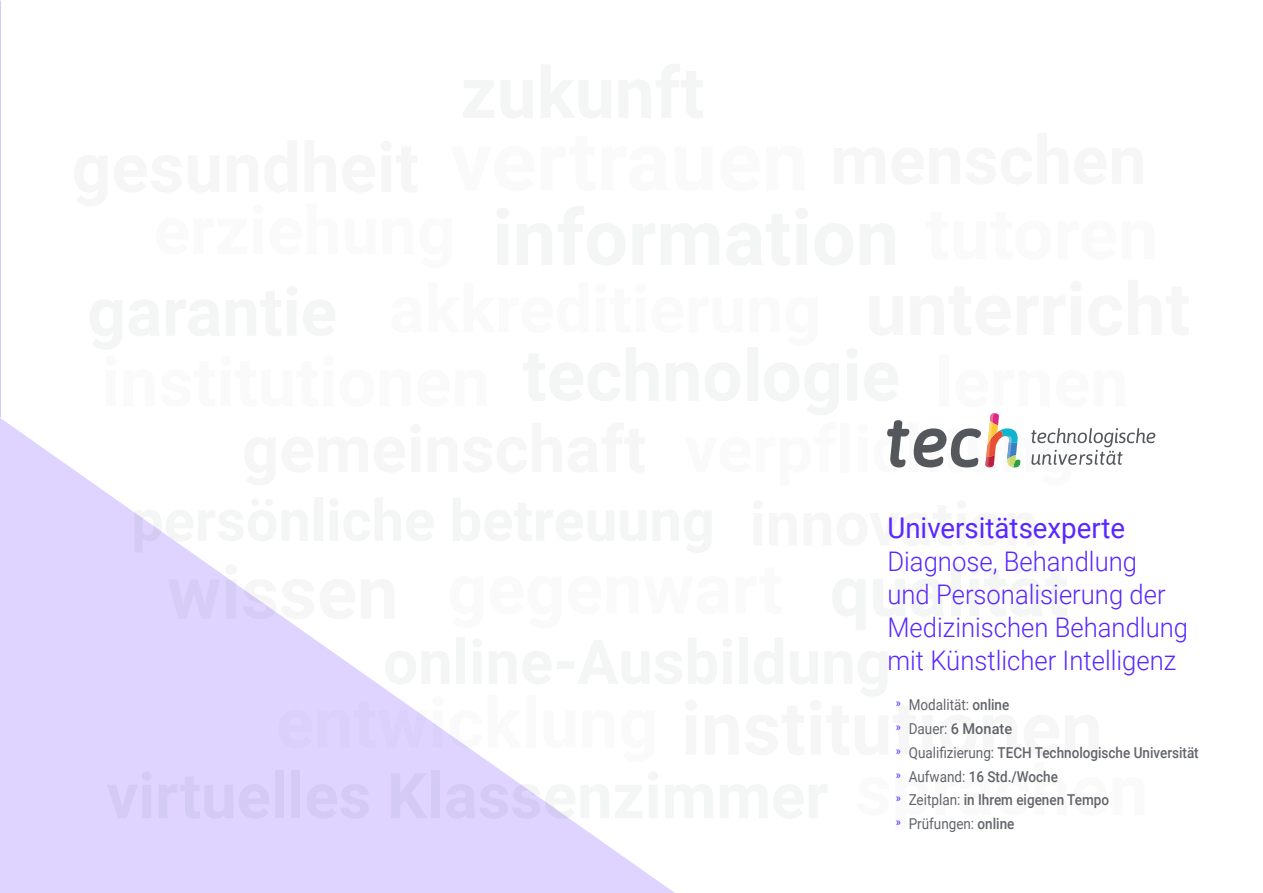
<style>
.page{position:relative;width:1263px;height:893px;background:#fff}
.page>*{position:absolute;margin:0;border:0;box-sizing:border-box;transform-origin:0 0}
.t1{font:28.5px "Roboto";color:#5927ff}
.t2{font:300 27px/33px "Roboto";color:#5927ff;scale:.95 1}
.t3{font:500 15px/23.7px "Roboto";color:#61646a;scale:.9 1}
.s1{font-weight:400}
</style>
<div class="page">
<svg style="left:464px;top:81px;width:30px;height:36px"></svg>
<svg style="left:501px;top:81px;width:31px;height:37px"></svg>
<svg style="left:541px;top:65px;width:70px;height:53px"></svg>
<svg style="left:619px;top:64px;width:84px;height:54px"></svg>
<svg style="left:497px;top:208px;width:11px;height:56px"></svg>
<svg style="left:518px;top:224px;width:34px;height:40px"></svg>
<svg style="left:558px;top:206px;width:67px;height:59px"></svg>
<svg style="left:633px;top:224px;width:22px;height:40px"></svg>
<svg style="left:661px;top:224px;width:58px;height:40px"></svg>
<svg style="left:727px;top:208px;width:80px;height:57px"></svg>
<svg style="left:815px;top:224px;width:38px;height:41px"></svg>
<svg style="left:860px;top:224px;width:35px;height:40px"></svg>
<svg style="left:90px;top:300px;width:32px;height:49px"></svg>
<svg style="left:129px;top:300px;width:30px;height:36px"></svg>
<svg style="left:166px;top:300px;width:53px;height:36px"></svg>
<svg style="left:226px;top:286px;width:71px;height:50px"></svg>
<svg style="left:304px;top:300px;width:31px;height:36px"></svg>
<svg style="left:523px;top:354px;width:97px;height:47px"></svg>
<svg style="left:627px;top:348px;width:31px;height:52px"></svg>
<svg style="left:666px;top:363px;width:32px;height:37px"></svg>
<svg style="left:705px;top:363px;width:35px;height:38px"></svg>
<div style="left:747px;top:347px;width:10px;height:54px;background:#f4f5f5"></div>
<svg style="left:764px;top:363px;width:74px;height:52px"></svg>
<svg style="left:847px;top:349px;width:10px;height:51px"></svg>
<svg style="left:865px;top:363px;width:33px;height:38px"></svg>
<div style="left:939px;top:355px;width:10px;height:52px;background:#fafafa"></div>
<div style="left:841px;top:423px;width:9px;height:49px;background:#fafafa"></div>
<svg style="left:833px;top:579px;width:32px;height:51px"></svg>
<svg style="left:874px;top:579px;width:31px;height:37px"></svg>
<svg style="left:912px;top:579px;width:31px;height:37px"></svg>
<div style="left:951px;top:563px;width:10px;height:53px;background:#f4f5f5"></div>
<svg style="left:969px;top:565px;width:98px;height:51px"></svg>
<svg style="left:705px;top:639px;width:27px;height:45px"></svg>
<div style="left:739px;top:638px;width:9px;height:46px;background:#f4f5f5"></div>
<svg style="left:754px;top:638px;width:133px;height:58px"></svg>
<svg style="left:705px;top:785px;width:7px;height:33px"></svg>
<svg style="left:720px;top:785px;width:107px;height:33px"></svg>
<svg style="left:705px;top:511px;width:6px;height:39px"></svg>
<svg style="left:0;top:418px;width:705px;height:475px"></svg>
<svg style="left:887px;top:413px;width:268px;height:55px"></svg>
<h1 class="t1" style="left:887px;top:508px;width:239px">Universitätsexperte</h1>
<h2 class="t2" style="left:887px;top:544px;width:318px">Diagnose, Behandlung<br>und Personalisierung der<br>Medizinischen Behandlung mit Künstlicher Intelligenz</h2>
<p class="t3" style="left:896px;top:693px;width:338px"><sup>»</sup> <span class="s1">Modalität:</span> online<br><sup>»</sup> <span class="s1">Dauer:</span> 6 Monate<br><sup>»</sup> <span class="s1">Qualifizierung:</span> TECH Technologische Universität <sup>»</sup> <span class="s1">Aufwand:</span> 16 Std./Woche<br><sup>»</sup> <span class="s1">Zeitplan:</span> in Ihrem eigenen Tempo<br><sup>»</sup> <span class="s1">Prüfungen:</span> online</p>
</div>
